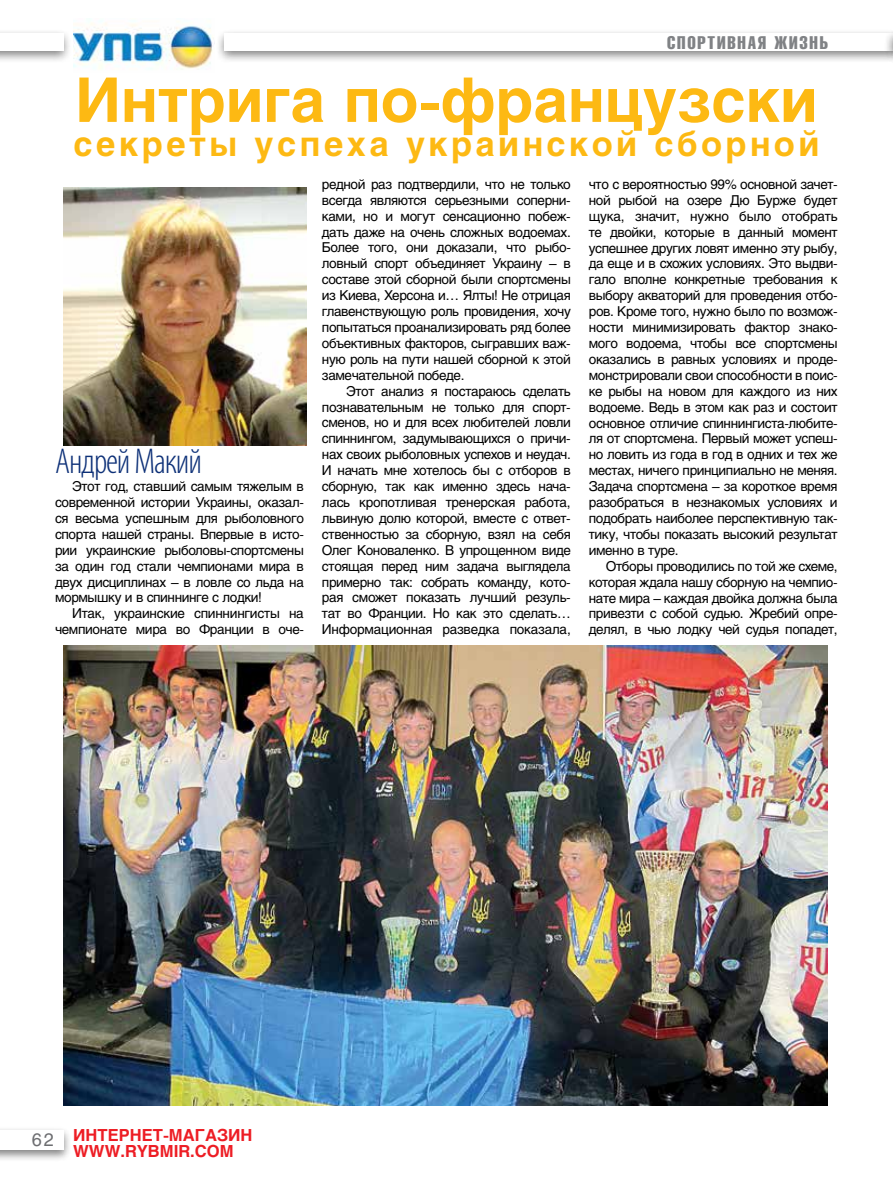
<style>
.page{position:relative;width:893px;height:1191px;background:#fff}
.page>*{position:absolute;margin:0;border:0;box-sizing:border-box;transform-origin:0 0}
.t1{font:700 61.05px "Helios";color:#fdb913}
.t2{font:300 condensed 36px "Myriad Pro";letter-spacing:-.03em;color:#0e3178}
.t3{font:700 34.05px "Helios";letter-spacing:.1em;color:#fdb913}
.t4{font:18px "Helios Compressed";letter-spacing:.1em;color:#808285}
.t5{font:700 16.5px/15.9px "Helios";color:#ed1d24}
.t6{font:13.5px/15.9px "Helios";letter-spacing:-.03em;color:#000;text-align:justify}
.s1{font-weight:400;font-size:18px;color:#6d6e71}
</style>
<div class="page">
<div style="left:216px;top:29px;width:677px;height:35px;background:#000;opacity:.5"></div>
<div style="left:225px;top:33px;width:668px;height:17px;background:#fff"></div>
<div style="left:0;top:29px;width:72px;height:35px;background:#000;opacity:.5"></div>
<div style="left:0;top:33px;width:63px;height:17px;background:#fff"></div>
<div style="left:884px;top:29px;width:9px;height:35px;background:#000;opacity:.5"></div>
<svg style="left:892px;top:33px;width:1px;height:17px"></svg>
<div style="left:0;top:1125px;width:72px;height:37px;background:#000;opacity:.5"></div>
<div style="left:0;top:1129px;width:64px;height:20px;background:#fff"></div>
<img style="left:63px;top:645px;width:764px;height:461px">
<img style="left:63px;top:188px;width:244px;height:257px">
<img style="left:73px;top:18px;width:142px;height:51px">
<h3 class="t4" style="left:667px;top:32px;width:163px">СПОРТИВНАЯ ЖИЗНЬ</h3>
<h1 class="t1" style="left:75px;top:65px;width:744px">Интрига по-французски</h1>
<h3 class="t3" style="left:73px;top:124px;width:748px">секреты успеха украинской сборной</h3>
<h2 class="t2" style="left:55px;top:440px;width:148px">Андрей Макий</h2>
<p class="t6" style="left:55px;top:478px;width:250px;text-indent:17px">Этот год, ставший самым тяжелым в современной истории Украины, оказал&shy;ся весьма успешным для рыболовного спорта нашей страны. Впервые в исто&shy;рии украинские рыболовы-спортсмены за один год стали чемпионами мира в двух дисциплинах – в ловле со льда на мормышку и в спиннинге с лодки!</p>
<p class="t6" style="left:55px;top:605px;width:250px;text-align:right">Итак, украинские спиннингисты на чемпионате мира во Франции в оче-</p>
<p class="t6" style="left:322px;top:176px;width:250px">редной раз подтвердили, что не только всегда являются серьезными соперни&shy;ками, но и могут сенсационно побеж&shy;дать даже на очень сложных водоемах.<br>Более того, они доказали, что рыбо&shy;ловный спорт объединяет Украину – в составе этой сборной были спортсмены из Киева, Херсона и… Ялты! Не отрицая главенствующую роль провидения, хочу попытаться проанализировать ряд более объективных факторов, сыгравших важ&shy;ную роль на пути нашей сборной к этой замечательной победе.</p>
<p class="t6" style="left:322px;top:383px;width:250px;text-indent:24px">Этот анализ я постараюсь сделать познавательным не только для спорт&shy;сменов, но и для всех любителей ловли спиннингом, задумывающихся о причи&shy;нах своих рыболовных успехов и неудач.<br>И начать мне хотелось бы с отборов в сборную, так как именно здесь нача&shy;лась кропотливая тренерская работа, львиную долю которой, вместе с ответ&shy;ственностью за сборную, взял на себя Олег Коноваленко. В упрощенном виде стоящая перед ним задача выглядела примерно так: собрать команду, кото&shy;рая сможет показать лучший резуль&shy;тат во Франции. Но как это сделать… Информационная разведка показала,</p>
<p class="t6" style="left:589px;top:176px;width:250px">что с вероятностью 99% основной зачет&shy;ной рыбой на озере Дю Бурже будет щука, значит, нужно было отобрать те двойки, которые в данный момент успешнее других ловят именно эту рыбу, да еще и в схожих условиях. Это выдви&shy;гало вполне конкретные требования к выбору акваторий для проведения отбо&shy;ров. Кроме того, нужно было по возмож&shy;ности минимизировать фактор знако&shy;мого водоема, чтобы все спортсмены оказались в равных условиях и проде&shy;монстрировали свои способности в поис&shy;ке рыбы на новом для каждого из них водоеме. Ведь в этом как раз и состоит основное отличие спиннингиста-любите&shy;ля от спортсмена. Первый может успеш&shy;но ловить из года в год в одних и тех же местах, ничего принципиально не меняя.<br>Задача спортсмена – за короткое время разобраться в незнакомых условиях и подобрать наиболее перспективную так&shy;тику, чтобы показать высокий результат именно в туре.</p>
<p class="t6" style="left:589px;top:558px;width:250px;text-indent:17px">Отборы проводились по той же схеме, которая ждала нашу сборную на чемпио&shy;нате мира – каждая двойка должна была привезти с собой судью. Жребий опре&shy;делял, в чью лодку чей судья попадет,</p>
<p class="t5" style="left:73px;top:1127px;width:181px;text-indent:-41px"><span class="s1">62</span> ИНТЕРНЕТ-МАГАЗИН<br>WWW.RYBMIR.COM</p>
</div>
